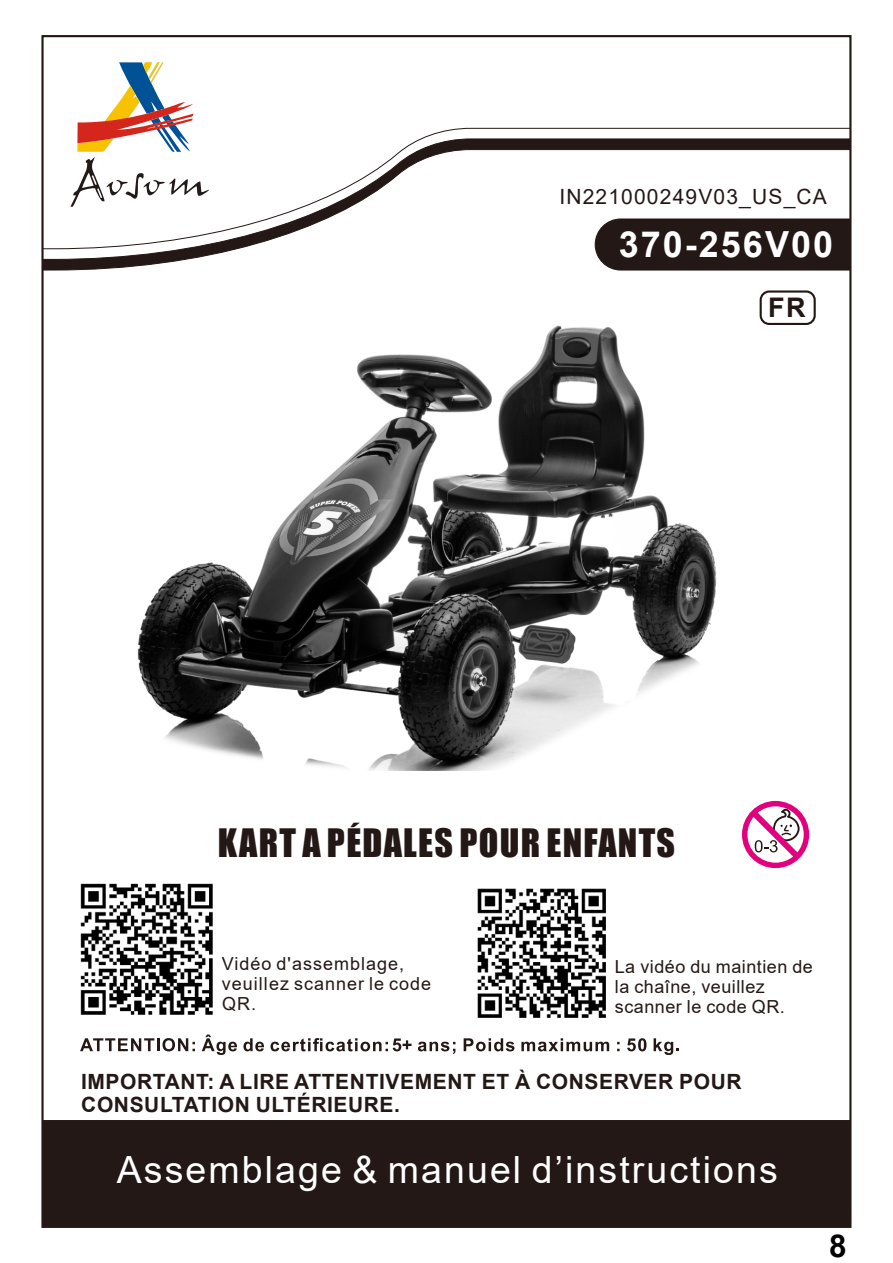
<style>
.page{position:relative;width:893px;height:1263px;background:#fff}
.page>*{position:absolute;margin:0;border:0;box-sizing:border-box;transform-origin:0 0}
.t1{font:37.5px "Arial";letter-spacing:.055em;color:#fff}
.t2{font:36px "Impact";letter-spacing:.035em;color:#231815}
.t3{font:700 36px "Arial";letter-spacing:.055em;color:#fff}
.t4{font:700 31.5px "Arial";color:#000}
.t5{font:700 27px "Arial";color:#231815}
.t6{font:700 21px/23.4px "Arial";letter-spacing:.03em;color:#231815}
.t7{font:21px "Arial";letter-spacing:.055em;color:#231815}
.t8{font:18px/20.1px "Arial";letter-spacing:.03em;color:#231815}
.t9{font:18px/20.1px "Arial";letter-spacing:.055em;color:#231815}
</style>
<div class="page">
<div style="left:42px;top:1120px;width:809px;height:107px;background:#231815"></div>
<img style="left:80px;top:883px;width:133px;height:132px">
<img style="left:477px;top:888px;width:129px;height:130px">
<div style="left:760px;top:290px;width:56px;height:35px;border:2px solid #231815;border-radius:9px"></div>
<svg style="left:42px;top:35px;width:809px;height:103px"></svg>
<svg style="left:42px;top:138px;width:809px;height:133px"></svg>
<svg style="left:742px;top:801px;width:67px;height:67px"></svg>
<svg style="left:80px;top:1034px;width:599px;height:21px"></svg>
<img style="left:137px;top:325px;width:580px;height:445px">
<p class="t7" style="left:559px;top:182px;width:269px">IN221000249V03_US_CA</p>
<h2 class="t3" style="left:619px;top:219px;width:216px">370-256V00</h2>
<p class="t5" style="left:768px;top:289px;width:39px">FR</p>
<h2 class="t2" style="left:218px;top:814px;width:459px">KART A PÉDALES POUR ENFANTS</h2>
<p class="t9" style="left:222px;top:954px;width:211px">Vidéo d'assemblage, veuillez scanner le code<br>QR.</p>
<p class="t8" style="left:615px;top:956px;width:200px">La vidéo du maintien de la chaîne, veuillez scanner le code QR.</p>
<p class="t6" style="left:81px;top:1070px;width:662px">IMPORTANT: A LIRE ATTENTIVEMENT ET À CONSERVER POUR<br>CONSULTATION ULTÉRIEURE.</p>
<h1 class="t1" style="left:117px;top:1144px;width:662px">Assemblage &amp; manuel d’instructions</h1>
<h3 class="t4" style="left:829px;top:1224px;width:19px">8</h3>
</div>
